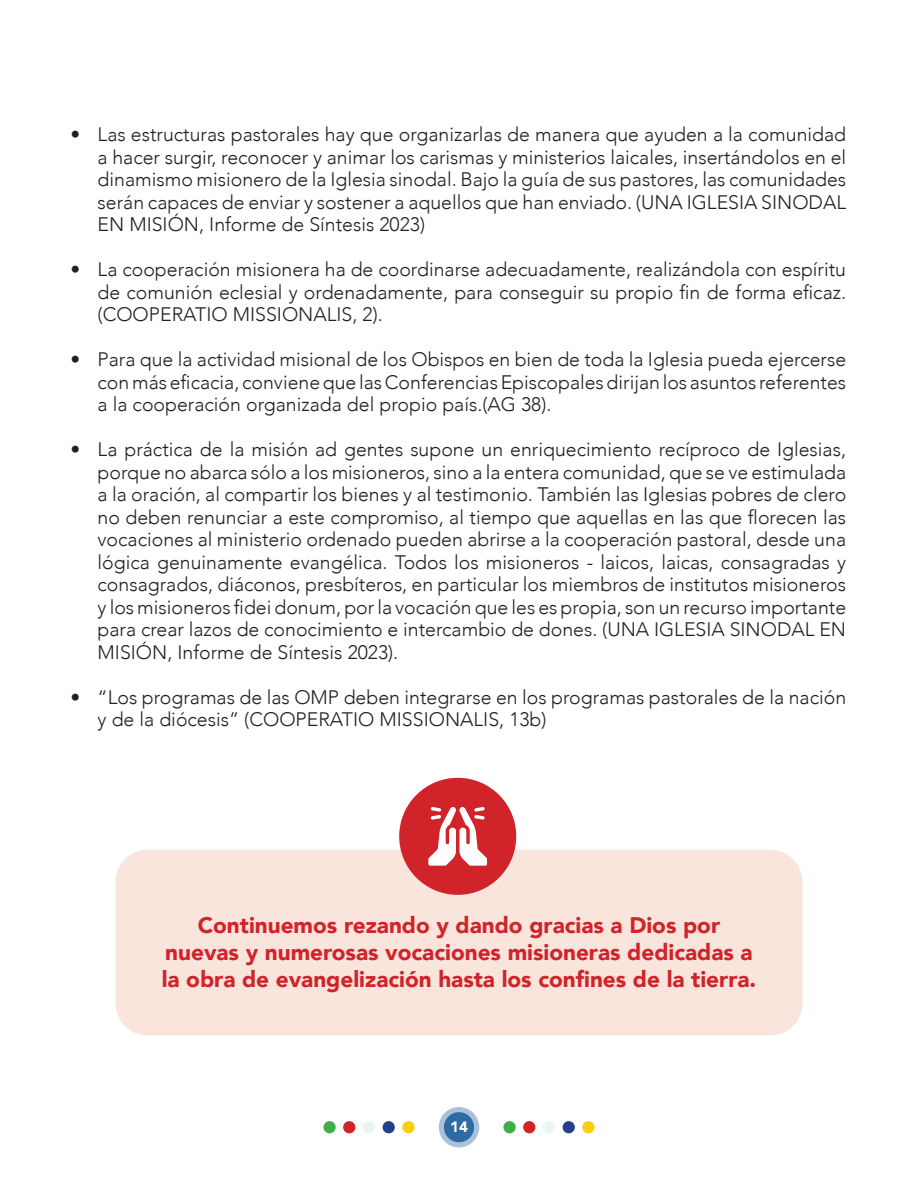
<style>
.page{position:relative;width:918px;height:1188px;background:#fff}
.page>*{position:absolute;margin:0;border:0;box-sizing:border-box;transform-origin:0 0}
.ENFATIZAR_ROJO{font:900 22.5px/27px "Avenir";color:#d1232a;text-align:center}
.t1{font:300 19.5px/22.5px "Avenir";color:#231f20;text-align:justify}
.t2{font:900 15px "Avenir";color:#fff}
</style>
<div class="page">
<div style="left:116px;top:850px;width:686px;height:185px;background:#f9e5dc;border-radius:32px"></div>
<div style="left:399px;top:778px;width:117px;height:117px;background:#d1232a;border-radius:50%"></div>
<svg style="left:428px;top:807px;width:59px;height:59px"></svg>
<div style="left:323px;top:1121px;width:13px;height:12px;background:#40ae49;border-radius:50%"></div>
<div style="left:383px;top:1121px;width:12px;height:12px;background:#253f8e;border-radius:50%"></div>
<div style="left:343px;top:1121px;width:12px;height:12px;background:#d1232a;border-radius:50%"></div>
<div style="left:363px;top:1121px;width:12px;height:12px;background:#e9f5ee;border-radius:50%"></div>
<div style="left:402px;top:1121px;width:13px;height:12px;background:#fece08;border-radius:50%"></div>
<div style="left:503px;top:1121px;width:13px;height:12px;background:#40ae49;border-radius:50%"></div>
<div style="left:563px;top:1121px;width:12px;height:12px;background:#253f8e;border-radius:50%"></div>
<div style="left:523px;top:1121px;width:12px;height:12px;background:#d1232a;border-radius:50%"></div>
<div style="left:543px;top:1121px;width:12px;height:12px;background:#e9f5ee;border-radius:50%"></div>
<div style="left:582px;top:1121px;width:13px;height:12px;background:#fece08;border-radius:50%"></div>
<svg style="left:439px;top:1107px;width:40px;height:41px"></svg>
<div style="left:444px;top:1112px;width:30px;height:30px;background:#2d6ba2;border-radius:50%"></div>
<p class="t1" style="left:98px;top:123px;width:750px;text-indent:-27px">• Las estructuras pastorales hay que organizarlas de manera que ayuden a la comunidad a hacer surgir, reconocer y animar los carismas y ministerios laicales, insertándolos en el dinamismo misionero de la Iglesia sinodal. Bajo la guía de sus pastores, las comunidades serán capaces de enviar y sostener a aquellos que han enviado. (UNA IGLESIA SINODAL EN MISIÓN, Informe de Síntesis 2023)</p>
<p class="t1" style="left:98px;top:258px;width:750px;text-indent:-27px">• La cooperación misionera ha de coordinarse adecuadamente, realizándola con espíritu de comunión eclesial y ordenadamente, para conseguir su propio fin de forma eficaz. (COOPERATIO MISSIONALIS, 2).</p>
<p class="t1" style="left:98px;top:348px;width:750px;text-indent:-27px">• Para que la actividad misional de los Obispos en bien de toda la Iglesia pueda ejercerse con más eficacia, conviene que las Conferencias Episcopales dirijan los asuntos referentes a la cooperación organizada del propio país.(AG 38).</p>
<p class="t1" style="left:98px;top:438px;width:750px;text-indent:-27px">• La práctica de la misión ad gentes supone un enriquecimiento recíproco de Iglesias, porque no abarca sólo a los misioneros, sino a la entera comunidad, que se ve estimulada a la oración, al compartir los bienes y al testimonio. También las Iglesias pobres de clero no deben renunciar a este compromiso, al tiempo que aquellas en las que florecen las vocaciones al ministerio ordenado pueden abrirse a la cooperación pastoral, desde una lógica genuinamente evangélica. Todos los misioneros - laicos, laicas, consagradas y consagrados, diáconos, presbíteros, en particular los miembros de institutos misioneros y los misioneros fidei donum, por la vocación que les es propia, son un recurso importante para crear lazos de conocimiento e intercambio de dones. (UNA IGLESIA SINODAL EN MISIÓN, Informe de Síntesis 2023).</p>
<p class="t1" style="left:98px;top:686px;width:750px;text-indent:-27px">• “Los programas de las OMP deben integrarse en los programas pastorales de la nación y de la diócesis” (COOPERATIO MISSIONALIS, 13b)</p>
<p class="ENFATIZAR_ROJO" style="left:162px;top:911px;width:596px">Continuemos rezando y dando gracias a Dios por nuevas y numerosas vocaciones misioneras dedicadas a la obra de evangelización hasta los confines de la tierra.</p>
<p class="t2" style="left:450px;top:1114px;width:19px">14</p>
</div>
